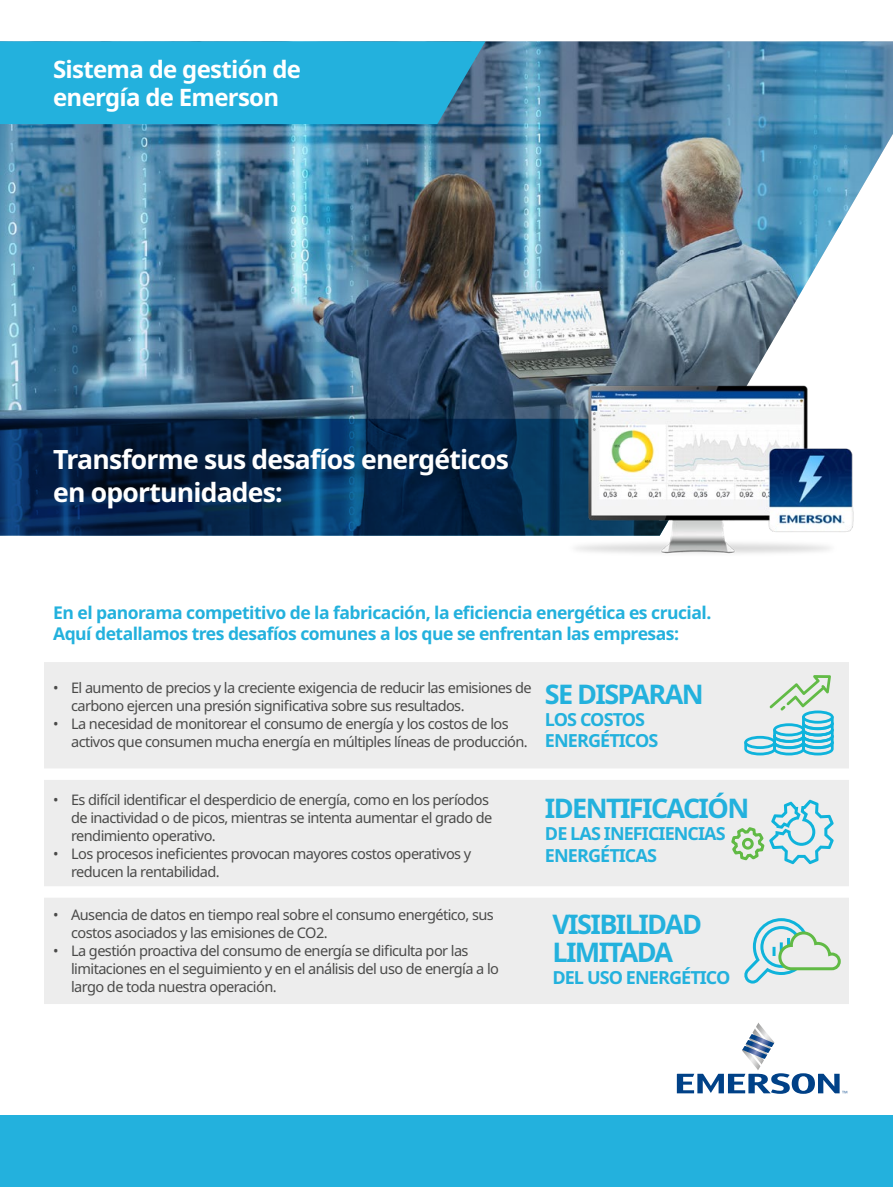
<style>
.page{position:relative;width:893px;height:1187px;background:#fff}
.page>*{position:absolute;margin:0;border:0;box-sizing:border-box;transform-origin:0 0}
._6_-_Info_Graphic_Key_statement{font:700 27px/28.5px "Noto Sans";letter-spacing:-.06em;color:#23b1dd}
._2_-_Solution_Message{font:700 26.55px/33px "Noto Sans";letter-spacing:-.03em;color:#fff}
._1_-_Flyer_title{font:700 24px/28.8px "Noto Sans";letter-spacing:-.03em;color:#fff}
._6_-_Info_Graphic_Key_statement-2{font:700 18px/21.6px "Noto Sans";letter-spacing:-.05em;color:#23b1dd}
.t1{font:700 17.55px/21px "Noto Sans";letter-spacing:-.03em;color:#23b1dd}
.t2{font:14.55px/18px "Noto Sans";letter-spacing:-.04em;color:#4a4a49}
</style>
<div class="page">
<img style="left:0;top:41px;width:893px;height:378px">
<div style="left:0;top:41px;width:485px;height:83px;background:#23b1dd"></div>
<svg style="left:0;top:419px;width:536px;height:116px;background:#04274d"></svg>
<svg style="left:677px;top:1022px;width:170px;height:71px"></svg>
<div style="left:0;top:1115px;width:893px;height:71px;background:#23b1dd"></div>
<div style="left:44px;top:662px;width:805px;height:106px;background:#ededed"></div>
<div style="left:44px;top:897px;width:805px;height:106px;background:#ededed"></div>
<div style="left:44px;top:779px;width:805px;height:107px;background:#ededed"></div>
<img style="left:536px;top:346px;width:336px;height:208px">
<svg style="left:744px;top:675px;width:90px;height:80px"></svg>
<svg style="left:729px;top:799px;width:113px;height:184px"></svg>
<p class="_1_-_Flyer_title" style="left:53px;top:55px;width:249px">Sistema de gestión de energía de Emerson</p>
<p class="_2_-_Solution_Message" style="left:53px;top:443px;width:457px">Transforme sus desafíos energéticos en oportunidades:</p>
<p class="t1" style="left:53px;top:602px;width:660px">En el panorama competitivo de la fabricación, la eficiencia energética es crucial.<br>Aquí detallamos tres desafíos comunes a los que se enfrentan las empresas:</p>
<p class="t2" style="left:71px;top:678px;width:462px;text-indent:-18px">• El aumento de precios y la creciente exigencia de reducir las emisiones de carbono ejercen una presión significativa sobre sus resultados.</p>
<p class="t2" style="left:71px;top:714px;width:458px;text-indent:-18px">• La necesidad de monitorear el consumo de energía y los costos de los activos que consumen mucha energía en múltiples líneas de producción.</p>
<p class="_6_-_Info_Graphic_Key_statement" style="left:545px;top:680px;width:160px">SE DISPARAN</p>
<p class="_6_-_Info_Graphic_Key_statement-2" style="left:545px;top:708px;width:115px">LOS COSTOS<br>ENERGÉTICOS</p>
<p class="t2" style="left:71px;top:790px;width:423px;text-indent:-18px">• Es difícil identificar el desperdicio de energía, como en los períodos de inactividad o de picos, mientras se intenta aumentar el grado de rendimiento operativo.</p>
<p class="t2" style="left:71px;top:844px;width:402px;text-indent:-18px">• Los procesos ineficientes provocan mayores costos operativos y reducen la rentabilidad.</p>
<p class="t2" style="left:71px;top:905px;width:424px;text-indent:-18px">• Ausencia de datos en tiempo real sobre el consumo energético, sus costos asociados y las emisiones de CO2.</p>
<p class="t2" style="left:71px;top:941px;width:429px;text-indent:-18px">• La gestión proactiva del consumo de energía se dificulta por las limitaciones en el seguimiento y en el análisis del uso de energía a lo largo de toda nuestra operación.</p>
<p class="_6_-_Info_Graphic_Key_statement" style="left:545px;top:794px;width:206px">IDENTIFICACIÓN</p>
<p class="_6_-_Info_Graphic_Key_statement-2" style="left:545px;top:823px;width:182px">DE LAS INEFICIENCIAS<br>ENERGÉTICAS</p>
<p class="_6_-_Info_Graphic_Key_statement" style="left:552px;top:910px;width:151px">VISIBILIDAD<br>LIMITADA</p>
<p class="_6_-_Info_Graphic_Key_statement-2" style="left:552px;top:967px;width:180px">DEL USO ENERGÉTICO</p>
</div>
